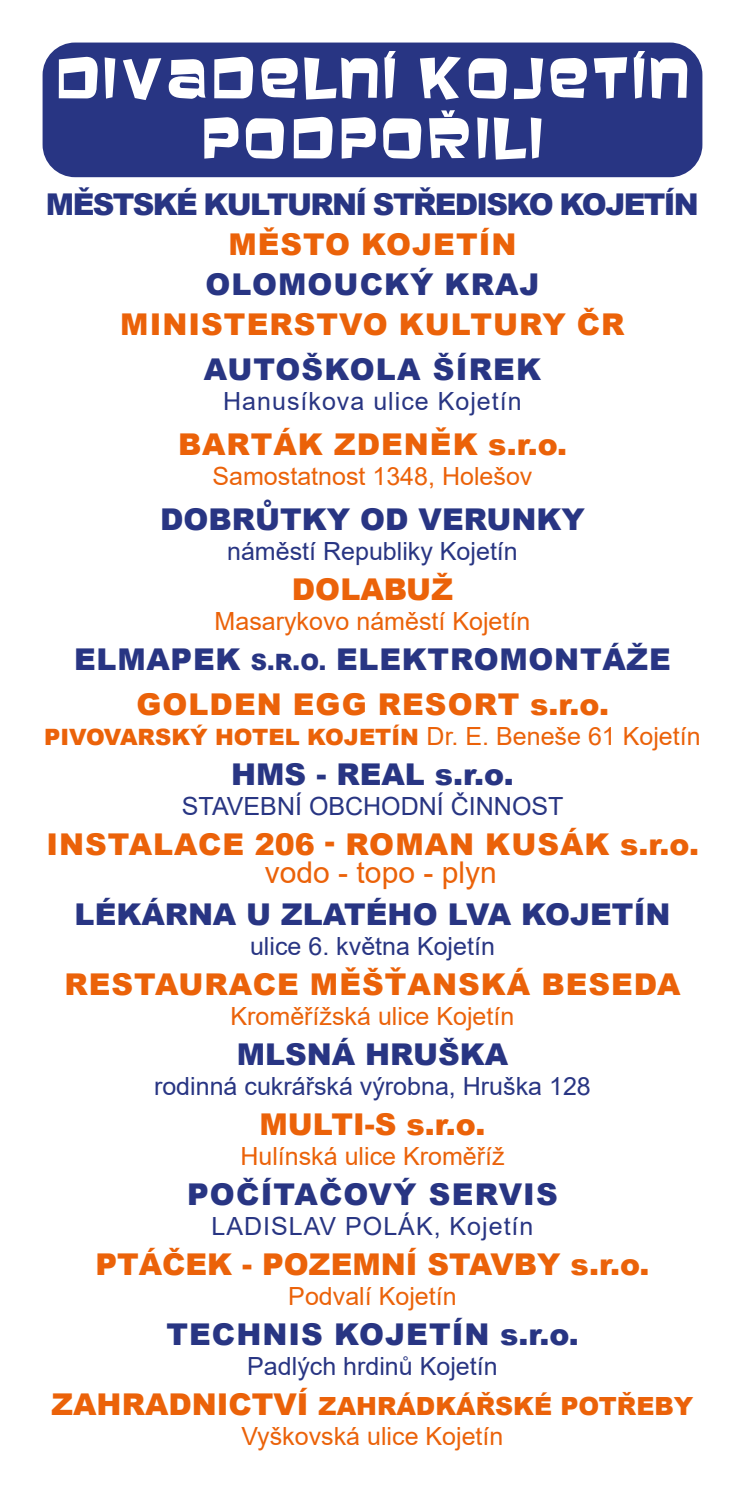
<style>
.page{position:relative;width:745px;height:1489px;background:#fff}
.page>*{position:absolute;margin:0;border:0;box-sizing:border-box;transform-origin:0 0}
.t1{font:50px/60px "Baveuse";letter-spacing:.08em;color:#fff;text-align:center}
.t2{font:900 30px "Arial";letter-spacing:.035em;color:#eb6209}
.t3{font:900 30px "Arial";color:#283583}
.t4{font:900 30px/45px "Arial";letter-spacing:.025em;color:#283583;text-align:center}
.t5{font:900 30px "Arial";letter-spacing:.035em;color:#283583}
.t6{font:900 30px "Arial";color:#eb6209}
.t7{font:900 30px "Arial";letter-spacing:-.055em;color:#283583}
.t8{font:900 30px "Arial";letter-spacing:.04em;color:#283583}
.t9{font:30px "Arial";color:#eb6209}
.t10{font:25px/40px "Arial";color:#283583;text-align:center}
.t11{font:25px "Arial";color:#eb6209}
.t12{font:25px "Arial";letter-spacing:.04em;color:#283583}
.t13{font:900 22.5px "Arial";color:#eb6209}
.s1{font-size:22.5px}
.s2{color:#eb6209}
.s3{font-weight:400;font-size:25px}
.s4{font-weight:900;font-size:30px;color:#eb6209}
.s5{font-weight:900;color:#eb6209}
</style>
<div class="page">
<div style="left:45px;top:45px;width:654px;height:130px;background:#283583;border-radius:30px"></div>
<div style="left:43px;top:43px;width:659px;height:134px;border:5px solid #283583;border-radius:30px"></div>
<h1 class="t1" style="left:56px;top:49px;width:635px">DIVADELNÍ KOJETÍN<br>PODPOŘILI</h1>
<p class="t7" style="left:46px;top:182px;width:654px">MĚSTSKÉ KULTURNÍ STŘEDISKO KOJETÍN</p>
<p class="t2" style="left:228px;top:222px;width:289px">MĚSTO KOJETÍN</p>
<p class="t5" style="left:205px;top:262px;width:335px">OLOMOUCKÝ KRAJ</p>
<p class="t2" style="left:120px;top:302px;width:505px">MINISTERSTVO KULTURY ČR</p>
<p class="t8" style="left:204px;top:347px;width:339px">AUTOŠKOLA ŠÍREK</p>
<p class="t12" style="left:223px;top:384px;width:300px">Hanusíkova ulice Kojetín</p>
<p class="t2" style="left:178px;top:422px;width:390px">BARTÁK ZDENĚK s.r.o.</p>
<p class="t11" style="left:212px;top:459px;width:321px">Samostatnost 1348, Holešov</p>
<p class="t3" style="left:160px;top:497px;width:426px">DOBRŮTKY OD VERUNKY</p>
<p class="t10" style="left:227px;top:531px;width:292px">náměstí Republiky Kojetín</p>
<p class="t6" style="left:292px;top:567px;width:162px">DOLABUŽ</p>
<p class="t11" style="left:214px;top:604px;width:317px">Masarykovo náměstí Kojetín</p>
<p class="t4" style="left:74px;top:635px;width:597px">ELMAPEK <span class="s1">S.R.O.</span> ELEKTROMONTÁŽE<br><span class="s2">GOLDEN EGG RESORT s.r.o.</span></p>
<p class="t13" style="left:44px;top:720px;width:657px">PIVOVARSKÝ HOTEL KOJETÍN <span class="s3">Dr. E. Beneše 61 Kojetín</span></p>
<p class="t3" style="left:231px;top:752px;width:284px">HMS - REAL s.r.o.</p>
<p class="t10" style="left:182px;top:786px;width:383px">STAVEBNÍ OBCHODNÍ ČINNOST</p>
<p class="t2" style="left:46px;top:822px;width:653px">INSTALACE 206 - ROMAN KUSÁK s.r.o.</p>
<p class="t9" style="left:265px;top:851px;width:233px">vodo - topo - plyn</p>
<p class="t3" style="left:75px;top:892px;width:597px">LÉKÁRNA U ZLATÉHO LVA KOJETÍN</p>
<p class="t10" style="left:250px;top:926px;width:246px">ulice 6. května Kojetín</p>
<p class="t2" style="left:64px;top:962px;width:617px">RESTAURACE MĚŠŤANSKÁ BESEDA</p>
<p class="t11" style="left:230px;top:999px;width:285px">Kroměřížská ulice Kojetín</p>
<p class="t3" style="left:236px;top:1032px;width:273px">MLSNÁ HRUŠKA</p>
<p class="t10" style="left:154px;top:1066px;width:438px">rodinná cukrářská výrobna, Hruška 128</p>
<p class="t2" style="left:259px;top:1102px;width:227px">MULTI-S s.r.o.</p>
<p class="t11" style="left:240px;top:1139px;width:265px">Hulínská ulice Kroměříž</p>
<p class="t8" style="left:187px;top:1172px;width:372px">POČÍTAČOVÝ SERVIS</p>
<p class="t12" style="left:211px;top:1209px;width:323px">LADISLAV POLÁK, Kojetín</p>
<p class="t6" style="left:95px;top:1242px;width:555px">PTÁČEK - POZEMNÍ STAVBY s.r.o.</p>
<p class="t11" style="left:288px;top:1279px;width:170px">Podvalí Kojetín</p>
<p class="t5" style="left:166px;top:1312px;width:413px">TECHNIS KOJETÍN s.r.o.</p>
<p class="t10" style="left:52px;top:1346px;width:643px">Padlých hrdinů Kojetín<br><span class="s4">ZAHRADNICTVÍ</span> <span class="s5">ZAHRÁDKÁŘSKÉ POTŘEBY</span></p>
<p class="t11" style="left:241px;top:1419px;width:263px">Vyškovská ulice Kojetín</p>
</div>
